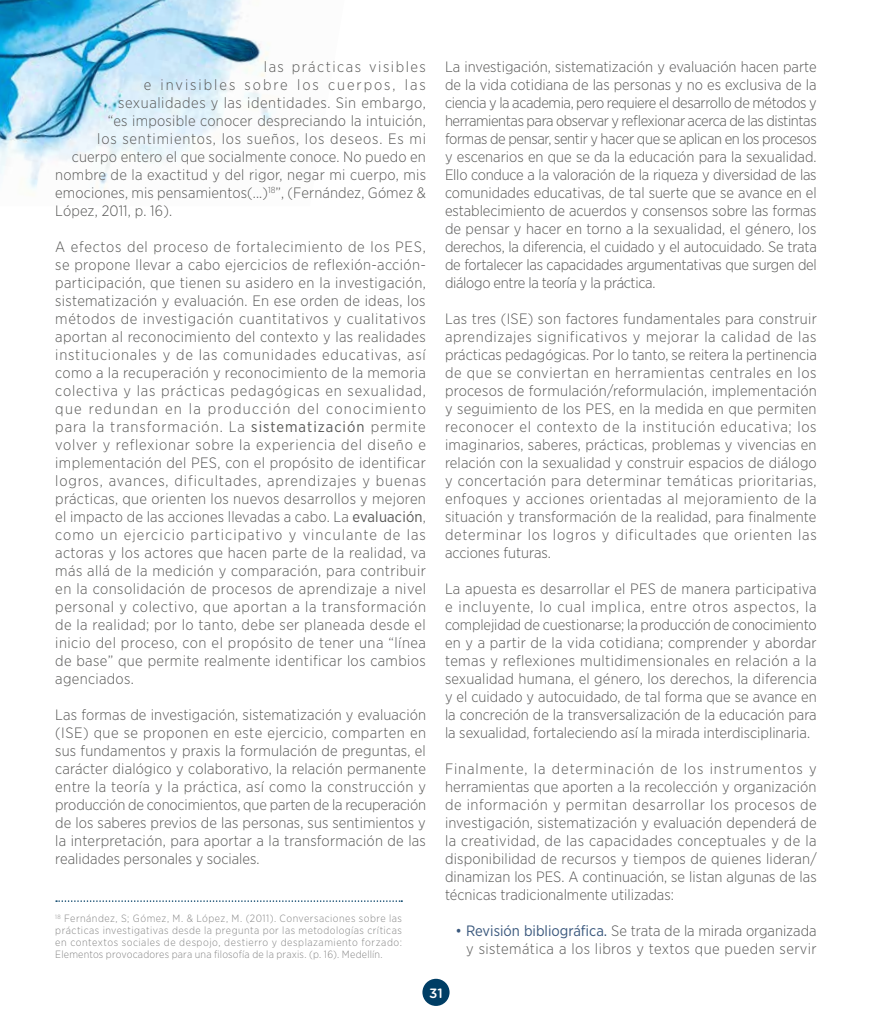
<style>
.page{position:relative;width:872px;height:1021px;background:#fff}
.page>*{position:absolute;margin:0;border:0;box-sizing:border-box;transform-origin:0 0}
.t1{font:300 15px/18px "Gotham Narrow";letter-spacing:.015em;color:#575756;text-align:justify}
.t2{font:300 15px "Gotham Narrow";letter-spacing:.05em;color:#575756}
.t3{font:300 15px "Gotham Narrow";letter-spacing:.035em;color:#575756}
.t4{font:300 15px "Gotham Narrow";letter-spacing:.13em;color:#575756}
.t5{font:300 15px "Gotham Narrow";letter-spacing:.1em;color:#575756}
.t6{font:500 13.5px "Gotham Rounded";color:#fff}
.t7{font:300 10.5px/12px "Gotham Narrow";letter-spacing:.02em;color:#878787;text-align:justify}
.s1{font-weight:400}
.s2{font-weight:400;color:#3a587d}
</style>
<div class="page">
<img style="left:0;top:0;width:272px;height:190px">
<div style="left:422px;top:978px;width:27px;height:27px;background:#003e65;border-radius:50%"></div>
<svg style="left:56px;top:900px;width:346px;height:1px"></svg>
<p class="t5" style="left:264px;top:58px;width:164px">las prácticas visibles</p>
<p class="t4" style="left:144px;top:76px;width:284px">e invisibles sobre los cuerpos, las</p>
<p class="t3" style="left:118px;top:94px;width:309px">sexualidades y las identidades. Sin embargo,</p>
<p class="t1" style="left:108px;top:111px;width:320px">“es imposible conocer despreciando la intuición,</p>
<p class="t2" style="left:97px;top:130px;width:330px">los sentimientos, los sueños, los deseos. Es mi</p>
<p class="t1" style="left:72px;top:147px;width:356px">cuerpo entero el que socialmente conoce. No puedo en</p>
<p class="t1" style="left:55px;top:165px;width:372px">nombre de la exactitud y del rigor, negar mi cuerpo, mis</p>
<p class="t1" style="left:55px;top:183px;width:372px">emociones, mis pensamientos(...)<sup>18</sup>”, (Fernández, Gómez &amp;</p>
<p class="t1" style="left:55px;top:201px;width:118px">López, 2011, p. 16).</p>
<p class="t1" style="left:55px;top:237px;width:372px">A efectos del proceso de fortalecimiento de los PES, se propone llevar a cabo ejercicios de reflexión-acción&shy;participación, que tienen su asidero en la investigación, sistematización y evaluación. En ese orden de ideas, los métodos de investigación cuantitativos y cualitativos aportan al reconocimiento del contexto y las realidades institucionales y de las comunidades educativas, así como a la recuperación y reconocimiento de la memoria colectiva y las prácticas pedagógicas en sexualidad, que redundan en la producción del conocimiento para la transformación. La <span class="s1">sistematización</span> permite volver y reflexionar sobre la experiencia del diseño e implementación del PES, con el propósito de identificar logros, avances, dificultades, aprendizajes y buenas prácticas, que orienten los nuevos desarrollos y mejoren el impacto de las acciones llevadas a cabo. La <span class="s1">evaluación</span>, como un ejercicio participativo y vinculante de las actoras y los actores que hacen parte de la realidad, va más allá de la medición y comparación, para contribuir en la consolidación de procesos de aprendizaje a nivel personal y colectivo, que aportan a la transformación de la realidad; por lo tanto, debe ser planeada desde el inicio del proceso, con el propósito de tener una “línea de base” que permite realmente identificar los cambios agenciados.</p>
<p class="t1" style="left:55px;top:705px;width:372px">Las formas de investigación, sistematización y evaluación (ISE) que se proponen en este ejercicio, comparten en sus fundamentos y praxis la formulación de preguntas, el carácter dialógico y colaborativo, la relación permanente entre la teoría y la práctica, así como la construcción y producción de conocimientos, que parten de la recuperación de los saberes previos de las personas, sus sentimientos y la interpretación, para aportar a la transformación de las realidades personales y sociales.</p>
<p class="t7" style="left:55px;top:912px;width:348px"><sup>18</sup> Fernández, S; Gómez, M. &amp; López, M. (2011). Conversaciones sobre las prácticas investigativas desde la pregunta por las metodologías críticas en contextos sociales de despojo, destierro y desplazamiento forzado:<br>Elementos provocadores para una filosofía de la praxis. (p. 16). Medellín.</p>
<p class="t1" style="left:445px;top:57px;width:373px">La investigación, sistematización y evaluación hacen parte de la vida cotidiana de las personas y no es exclusiva de la ciencia y la academia, pero requiere el desarrollo de métodos y herramientas para observar y reflexionar acerca de las distintas formas de pensar, sentir y hacer que se aplican en los procesos y escenarios en que se da la educación para la sexualidad.<br>Ello conduce a la valoración de la riqueza y diversidad de las comunidades educativas, de tal suerte que se avance en el establecimiento de acuerdos y consensos sobre las formas de pensar y hacer en torno a la sexualidad, el género, los derechos, la diferencia, el cuidado y el autocuidado. Se trata de fortalecer las capacidades argumentativas que surgen del diálogo entre la teoría y la práctica.</p>
<p class="t1" style="left:445px;top:309px;width:373px">Las tres (ISE) son factores fundamentales para construir aprendizajes significativos y mejorar la calidad de las prácticas pedagógicas. Por lo tanto, se reitera la pertinencia de que se conviertan en herramientas centrales en los procesos de formulación/reformulación, implementación y seguimiento de los PES, en la medida en que permiten reconocer el contexto de la institución educativa; los imaginarios, saberes, prácticas, problemas y vivencias en relación con la sexualidad y construir espacios de diálogo y concertación para determinar temáticas prioritarias, enfoques y acciones orientadas al mejoramiento de la situación y transformación de la realidad, para finalmente determinar los logros y dificultades que orienten las acciones futuras.</p>
<p class="t1" style="left:445px;top:579px;width:373px">La apuesta es desarrollar el PES de manera participativa e incluyente, lo cual implica, entre otros aspectos, la complejidad de cuestionarse; la producción de conocimiento en y a partir de la vida cotidiana; comprender y abordar temas y reflexiones multidimensionales en relación a la sexualidad humana, el género, los derechos, la diferencia y el cuidado y autocuidado, de tal forma que se avance en la concreción de la transversalización de la educación para la sexualidad, fortaleciendo así la mirada interdisciplinaria.</p>
<p class="t1" style="left:445px;top:759px;width:373px">Finalmente, la determinación de los instrumentos y herramientas que aporten a la recolección y organización de información y permitan desarrollar los procesos de investigación, sistematización y evaluación dependerá de la creatividad, de las capacidades conceptuales y de la disponibilidad de recursos y tiempos de quienes lideran/ dinamizan los PES. A continuación, se listan algunas de las técnicas tradicionalmente utilizadas:</p>
<p class="t1" style="left:455px;top:921px;width:363px;text-align:right"><span class="s2">• Revisión bibliográfica.</span> Se trata de la mirada organizada y sistemática a los libros y textos que pueden servir</p>
<p class="t6" style="left:429px;top:983px;width:15px">31</p>
</div>
